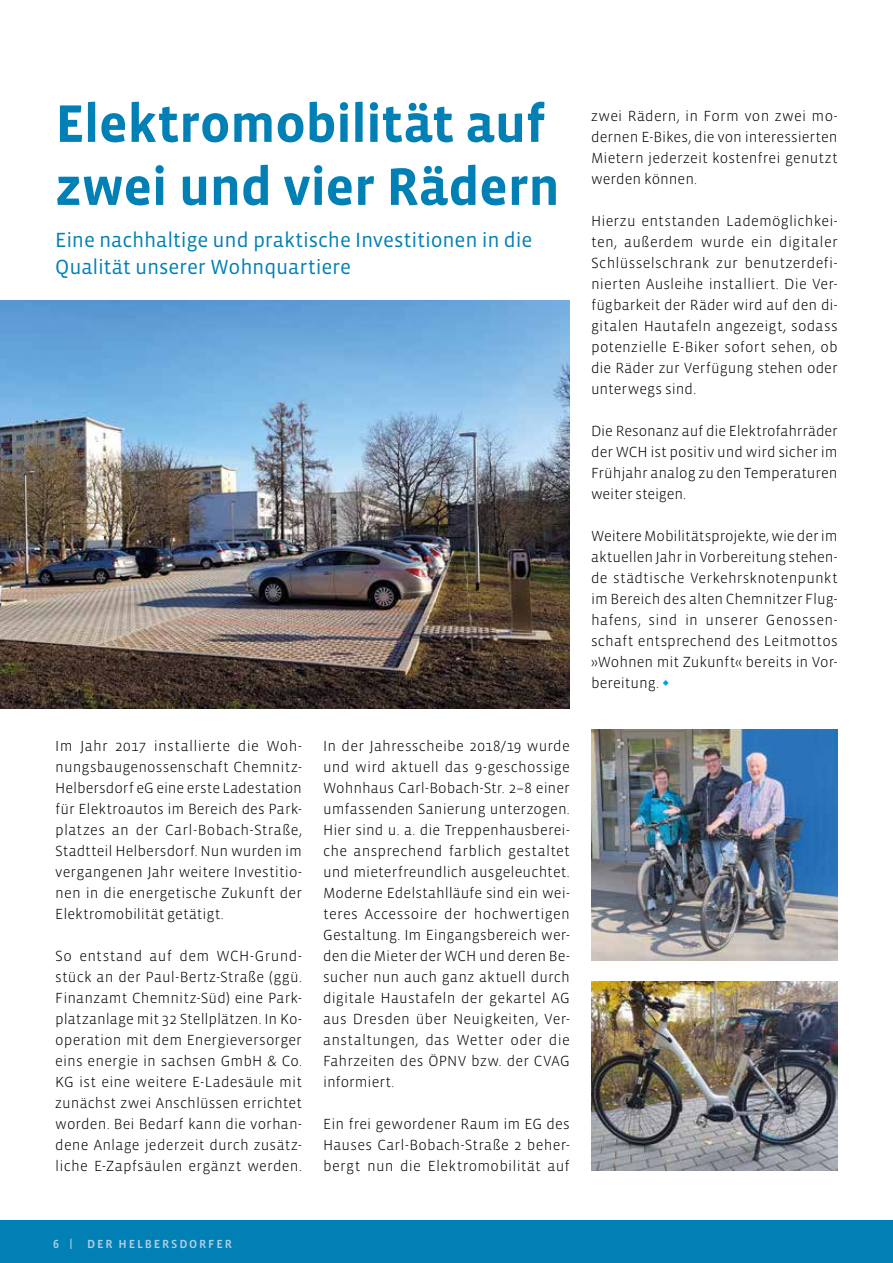
<style>
.page{position:relative;width:893px;height:1263px;background:#fff}
.page>*{position:absolute;margin:0;border:0;box-sizing:border-box;transform-origin:0 0}
.t1{font:700 54px/63px "Vista Sans OT";letter-spacing:-.01em;color:#0080b5}
.t2{font:21px/27px "Vista Sans OT";letter-spacing:-.01em;color:#0080b5}
.t3{font:300 15px/21px "Vista Sans OT";letter-spacing:.01em;color:#000;text-align:justify}
.t4{font:500 12px "Vista Sans OT";letter-spacing:.15em;color:#b1cfe7}
.s1{color:#009fe3}
</style>
<div class="page">
<div style="left:0;top:1220px;width:893px;height:43px;background:#0080b5"></div>
<img style="left:591px;top:981px;width:247px;height:189px">
<img style="left:591px;top:730px;width:247px;height:230px">
<img style="left:0;top:300px;width:570px;height:409px">
<h1 class="t1" style="left:55px;top:93px;width:506px">Elektromobilität auf zwei und vier Rädern</h1>
<p class="t3" style="left:591px;top:106px;width:248px">zwei Rädern, in Form von zwei mo&shy;dernen E-Bikes, die von interessierten Mietern jederzeit kostenfrei genutzt werden können.</p>
<p class="t3" style="left:591px;top:211px;width:248px">Hierzu entstanden Lademöglichkei&shy;ten, außerdem wurde ein digitaler Schlüsselschrank zur benutzerdefi&shy;nierten Ausleihe installiert. Die Ver&shy;fügbarkeit der Räder wird auf den di&shy;gitalen Hautafeln angezeigt, sodass potenzielle E-Biker sofort sehen, ob die Räder zur Verfügung stehen oder unterwegs sind.</p>
<p class="t3" style="left:591px;top:421px;width:248px">Die Resonanz auf die Elektrofahrräder der WCH ist positiv und wird sicher im Frühjahr analog zu den Temperaturen weiter steigen.</p>
<p class="t3" style="left:591px;top:526px;width:248px">Weitere Mobilitätsprojekte, wie der im aktuellen Jahr in Vorbereitung stehen&shy;de städtische Verkehrsknotenpunkt im Bereich des alten Chemnitzer Flug&shy;hafens, sind in unserer Genossen&shy;schaft entsprechend des Leitmottos »Wohnen mit Zukunft« bereits in Vor&shy;bereitung. <span class="s1">I</span></p>
<h2 class="t2" style="left:55px;top:227px;width:478px">Eine nachhaltige und praktische Investitionen in die<br>Qualität unserer Wohnquartiere</h2>
<p class="t3" style="left:55px;top:736px;width:248px">Im Jahr 2017 installierte die Woh&shy;nungsbaugenossenschaft Chemnitz-Helbersdorf eG eine erste Ladestation für Elektroautos im Bereich des Park&shy;platzes an der Carl-Bobach-Straße, Stadtteil Helbersdorf. Nun wurden im vergangenen Jahr weitere Investitio&shy;nen in die energetische Zukunft der Elektromobilität getätigt.</p>
<p class="t3" style="left:55px;top:946px;width:248px">So entstand auf dem WCH-Grund&shy;stück an der Paul-Bertz-Straße (ggü.<br>Finanzamt Chemnitz-Süd) eine Park&shy;platzanlage mit 32 Stellplätzen. In Ko&shy;operation mit dem Energieversorger eins energie in sachsen GmbH &amp; Co.<br>KG ist eine weitere E-Ladesäule mit zunächst zwei Anschlüssen errichtet worden. Bei Bedarf kann die vorhan&shy;dene Anlage jederzeit durch zusätz&shy;liche E-Zapfsäulen ergänzt werden.</p>
<p class="t3" style="left:323px;top:736px;width:248px">In der Jahresscheibe 2018/19 wurde und wird aktuell das 9-geschossige Wohnhaus Carl-Bobach-Str. 2–8 einer umfassenden Sanierung unterzogen.<br>Hier sind u. a. die Treppenhausberei&shy;che ansprechend farblich gestaltet und mieterfreundlich ausgeleuchtet.<br>Moderne Edelstahlläufe sind ein wei&shy;teres Accessoire der hochwertigen Gestaltung. Im Eingangsbereich wer&shy;den die Mieter der WCH und deren Be&shy;sucher nun auch ganz aktuell durch digitale Haustafeln der gekartel AG aus Dresden über Neuigkeiten, Ver&shy;anstaltungen, das Wetter oder die Fahrzeiten des ÖPNV bzw. der CVAG informiert.</p>
<p class="t3" style="left:323px;top:1114px;width:248px">Ein frei gewordener Raum im EG des Hauses Carl-Bobach-Straße 2 beher&shy;bergt nun die Elektromobilität auf</p>
<p class="t4" style="left:53px;top:1238px;width:180px">6 | DER HELBERSDORFER</p>
</div>
